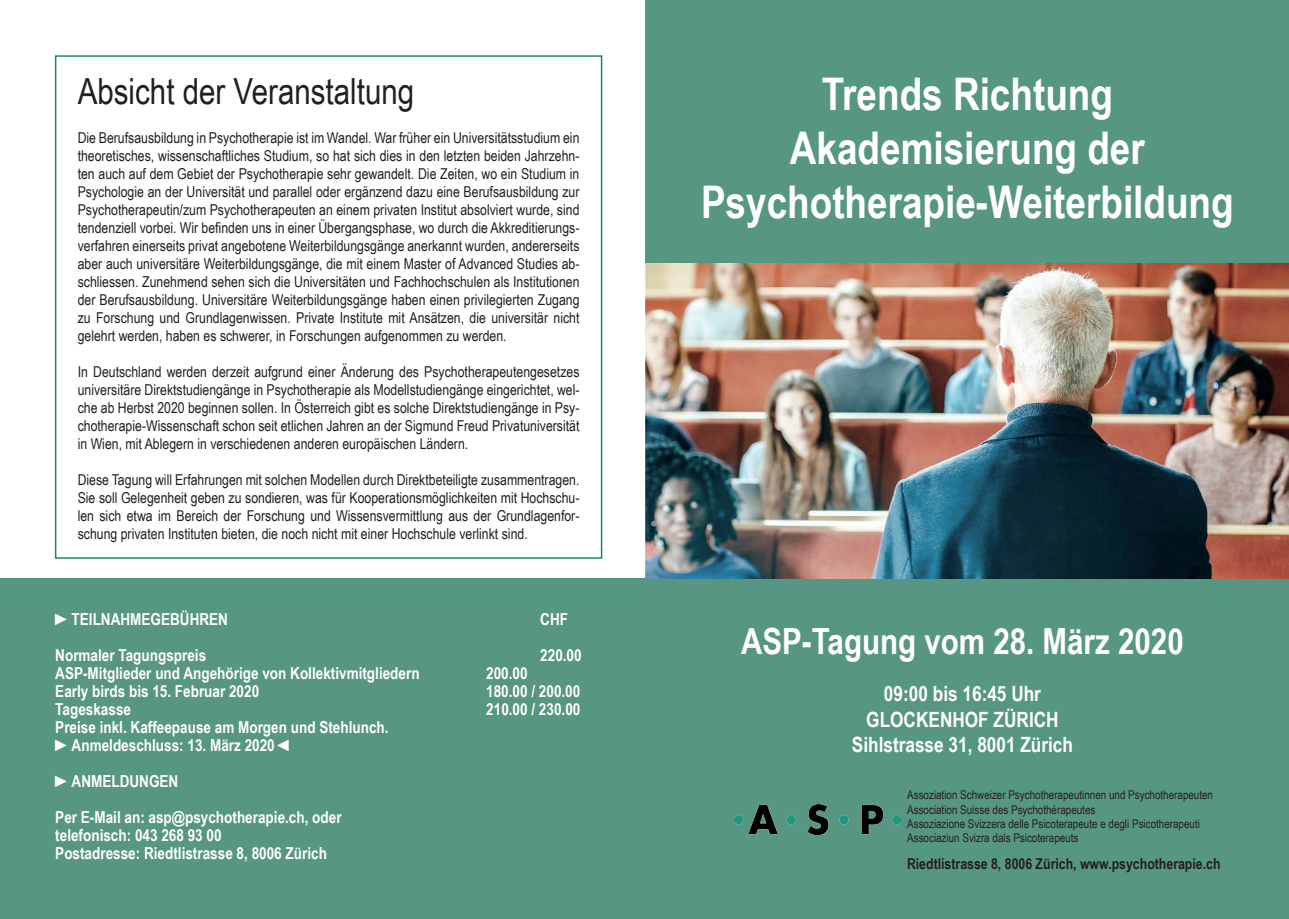
<style>
.page{position:relative;width:1289px;height:919px;background:#fff}
.page>*{position:absolute;margin:0;border:0;box-sizing:border-box;transform-origin:0 0}
.t1{font:700 45px/54px "Arial Narrow";color:#fff;text-align:center}
.t2{font:700 36px "Arial Narrow";color:#fff}
.t3{font:36px "Arial Narrow";color:#231f20}
.t4{font:700 21px/25.2px "Arial Narrow";color:#fff;text-align:center}
.t5{font:700 16.5px/18px "Arial Narrow";color:#fff}
.t6{font:15px/18px "Arial Narrow";color:#231f20;text-align:justify}
.t7{font:700 15px "Arial Narrow";color:#231f20}
.t8{font:12px/14.4px "Arial Narrow";color:#231f20}
</style>
<div class="page">
<div style="left:645px;top:578px;width:643px;height:340px;background:#579683"></div>
<img style="left:734px;top:804px;width:166px;height:30px">
<div style="left:645px;top:0;width:643px;height:264px;background:#579683"></div>
<img style="left:645px;top:264px;width:643px;height:314px">
<div style="left:55px;top:55px;width:547px;height:503px;border:2px solid #18856f"></div>
<div style="left:0;top:578px;width:645px;height:340px;background:#579683"></div>
<h2 class="t3" style="left:78px;top:65px;width:338px">Absicht der Veranstaltung</h2>
<p class="t6" style="left:78px;top:128px;width:503px">Die Berufsausbildung in Psychotherapie ist im Wandel. War früher ein Universitätsstudium ein theoretisches, wissenschaftliches Studium, so hat sich dies in den letzten beiden Jahrzehn&shy;ten auch auf dem Gebiet der Psychotherapie sehr gewandelt. Die Zeiten, wo ein Studium in Psychologie an der Universität und parallel oder ergänzend dazu eine Berufsausbildung zur Psychotherapeutin/zum Psychotherapeuten an einem privaten Institut absolviert wurde, sind tendenziell vorbei. Wir befinden uns in einer Übergangsphase, wo durch die Akkreditierungs&shy;verfahren einerseits privat angebotene Weiterbildungsgänge anerkannt wurden, andererseits aber auch universitäre Weiterbildungsgänge, die mit einem Master of Advanced Studies ab&shy;schliessen. Zunehmend sehen sich die Universitäten und Fachhochschulen als Institutionen der Berufsausbildung. Universitäre Weiterbildungsgänge haben einen privilegierten Zugang zu Forschung und Grundlagenwissen. Private Institute mit Ansätzen, die universitär nicht gelehrt werden, haben es schwerer, in Forschungen aufgenommen zu werden.</p>
<p class="t6" style="left:78px;top:362px;width:503px">In Deutschland werden derzeit aufgrund einer Änderung des Psychotherapeutengesetzes universitäre Direktstudiengänge in Psychotherapie als Modellstudiengänge eingerichtet, wel&shy;che ab Herbst 2020 beginnen sollen. In Österreich gibt es solche Direktstudiengänge in Psy&shy;chotherapie-Wissenschaft schon seit etlichen Jahren an der Sigmund Freud Privatuniversität in Wien, mit Ablegern in verschiedenen anderen europäischen Ländern.</p>
<p class="t6" style="left:78px;top:470px;width:503px">Diese Tagung will Erfahrungen mit solchen Modellen durch Direktbeteiligte zusammentragen.<br>Sie soll Gelegenheit geben zu sondieren, was für Kooperationsmöglichkeiten mit Hochschu&shy;len sich etwa im Bereich der Forschung und Wissensvermittlung aus der Grundlagenfor&shy;schung privaten Instituten bieten, die noch nicht mit einer Hochschule verlinkt sind.</p>
<p class="t5" style="left:55px;top:609px;width:174px">►TEILNAHMEGEBÜHREN</p>
<p class="t5" style="left:540px;top:609px;width:29px">CHF</p>
<p class="t5" style="left:55px;top:645px;width:152px">Normaler Tagungspreis</p>
<p class="t5" style="left:540px;top:645px;width:43px">220.00</p>
<p class="t5" style="left:55px;top:663px;width:366px">ASP-Mitglieder und Angehörige von Kollektivmitgliedern</p>
<p class="t5" style="left:486px;top:663px;width:43px">200.00</p>
<p class="t5" style="left:55px;top:681px;width:205px">Early birds bis 15. Februar 2020</p>
<p class="t5" style="left:486px;top:681px;width:96px">180.00 / 200.00</p>
<p class="t5" style="left:55px;top:699px;width:77px">Tageskasse</p>
<p class="t5" style="left:486px;top:699px;width:96px">210.00 / 230.00</p>
<p class="t5" style="left:55px;top:717px;width:335px">Preise inkl. Kaffeepause am Morgen und Stehlunch. ►Anmeldeschluss: 13. März 2020◄</p>
<p class="t5" style="left:55px;top:762px;width:288px;line-height:36px">►ANMELDUNGEN<br>Per E-Mail an: asp@psychotherapie.ch, oder</p>
<p class="t5" style="left:55px;top:825px;width:273px">telefonisch: 043 268 93 00<br>Postadresse: Riedtlistrasse 8, 8006 Zürich</p>
<h1 class="t1" style="left:701px;top:65px;width:534px">Trends Richtung<br>Akademisierung der<br>Psychotherapie-Weiterbildung</h1>
<h2 class="t2" style="left:741px;top:614px;width:444px">ASP-Tagung vom 28. März 2020</h2>
<h3 class="t4" style="left:851px;top:680px;width:223px">09:00 bis 16:45 Uhr<br>GLOCKENHOF ZÜRICH<br>Sihlstrasse 31, 8001 Zürich</h3>
<p class="t8" style="left:907px;top:787px;width:307px">Assoziation Schweizer Psychotherapeutinnen und Psychotherapeuten Association Suisse des Psychothérapeutes<br>Assoziazione Svizzera delle Psicoterapeute e degli Psicotherapeuti Associaziun Svizra dals Psicoterapeuts</p>
<p class="t7" style="left:907px;top:852px;width:315px">Riedtlistrasse 8, 8006 Zürich, www.psychotherapie.ch</p>
</div>
